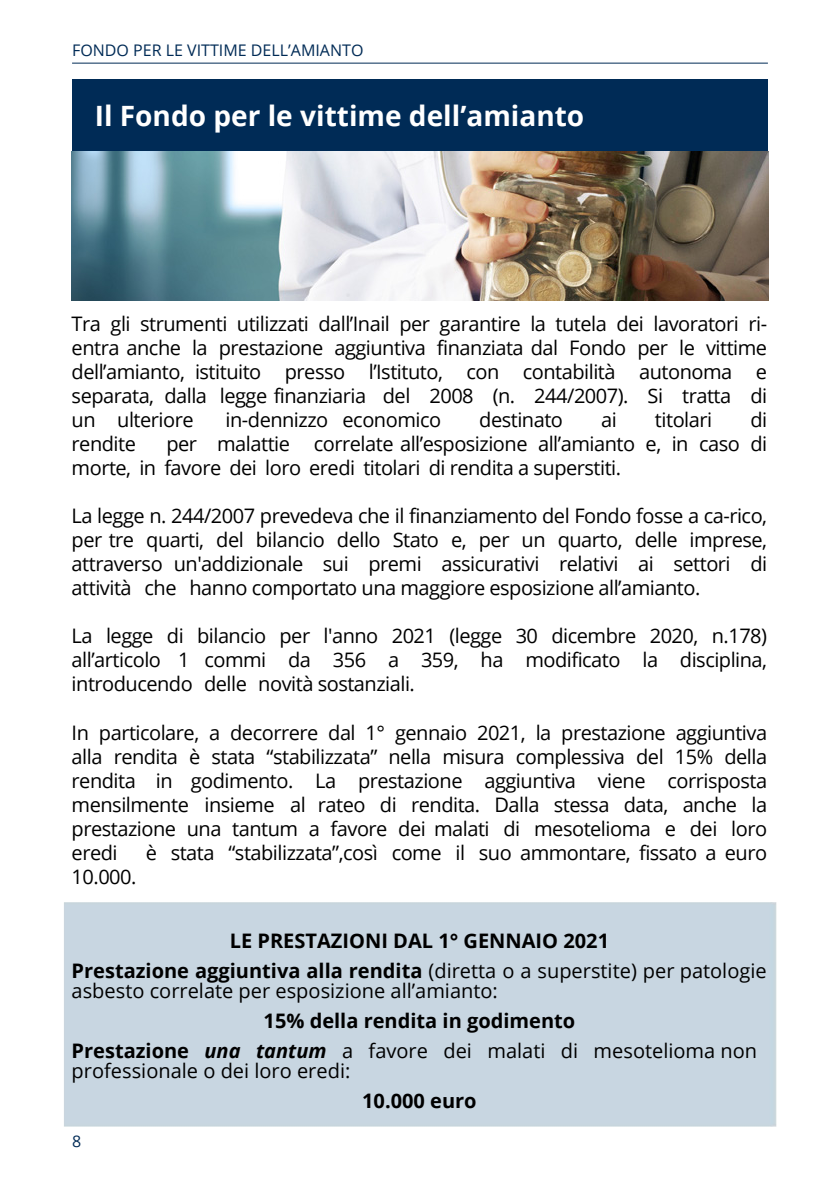
<style>
.page{position:relative;width:840px;height:1191px;background:#fff}
.page>*{position:absolute;margin:0;border:0;box-sizing:border-box;transform-origin:0 0}
.t1{font:700 28px "Open Sans";color:#fff}
.t2{font:20px/24px "Open Sans";letter-spacing:-.025em;color:#000;text-align:justify}
.t3{font:700 20px/30px "Open Sans";color:#000;text-align:center}
.t4{font:20px "Open Sans";color:#000}
.t5{font:16px "Open Sans";color:#002b56}
.s1{font-weight:400}
.s2{font-style:italic}
</style>
<div class="page">
<hr style="left:72px;top:63px;width:695px;height:1px;background:#002b56">
<div style="left:72px;top:79px;width:695px;height:72px;background:#002b56"></div>
<img style="left:72px;top:152px;width:696px;height:148px">
<p class="t5" style="left:72px;top:40px;width:293px">FONDO PER LE VITTIME DELL’AMIANTO</p>
<h1 class="t1" style="left:95px;top:96px;width:490px">Il Fondo per le vittime dell’amianto</h1>
<p class="t2" style="left:72px;top:311px;width:696px">Tra gli strumenti utilizzati dall’Inail per garantire la tutela dei lavoratori ri&shy;entra anche la prestazione aggiuntiva finanziata dal Fondo per le vittime dell’amianto, istituito presso l’Istituto, con contabilità autonoma e separata, dalla legge finanziaria del 2008 (n. 244/2007). Si tratta di un ulteriore</p>
<p class="t2" style="left:225px;top:407px;width:217px">in-dennizzo economico</p>
<p class="t2" style="left:479px;top:407px;width:85px">destinato</p>
<p class="t2" style="left:600px;top:407px;width:17px">ai</p>
<p class="t2" style="left:654px;top:407px;width:59px">titolari</p>
<p class="t2" style="left:750px;top:407px;width:18px">di</p>
<p class="t2" style="left:72px;top:431px;width:696px;text-indent:95px">per malattie correlate all’esposizione all’amianto e, in caso di morte, in favore dei loro eredi titolari di rendita a superstiti.</p>
<p class="t2" style="left:72px;top:503px;width:696px">La legge n. 244/2007 prevedeva che il finanziamento del Fondo fosse a ca-rico, per tre quarti, del bilancio dello Stato e, per un quarto, delle imprese, attraverso un'addizionale sui premi assicurativi relativi ai settori di attività che hanno comportato una maggiore esposizione all’amianto.</p>
<p class="t2" style="left:72px;top:623px;width:696px">La legge di bilancio per l'anno 2021 (legge 30 dicembre 2020, n.178) all’articolo 1 commi da 356 a 359, ha modificato la disciplina, introducendo delle novità sostanziali.</p>
<p class="t2" style="left:72px;top:719px;width:696px">In particolare, a decorrere dal 1° gennaio 2021, la prestazione aggiuntiva alla rendita è stata “stabilizzata” nella misura complessiva del 15% della rendita in godimento. La prestazione aggiuntiva viene corrisposta mensilmente insieme al rateo di rendita. Dalla stessa data, anche la prestazione una tantum a favore dei malati di mesotelioma e dei loro eredi</p>
<p class="t2" style="left:72px;top:431px;width:66px">rendite</p>
<p class="t2" style="left:146px;top:839px;width:622px">è stata “stabilizzata”,così come il suo ammontare, fissato a euro</p>
<p class="t2" style="left:72px;top:863px;width:66px">10.000.</p>
<p class="t3" style="left:72px;top:924px;width:696px">LE PRESTAZIONI DAL 1° GENNAIO 2021<br>Prestazione aggiuntiva alla rendita <span class="s1">(diretta o a superstite) per patologie</span></p>
<p class="t4" style="left:72px;top:976px;width:427px">asbesto correlate per esposizione all’amianto:</p>
<p class="t3" style="left:72px;top:1004px;width:686px">15% della rendita in godimento<br>Prestazione <span class="s2">una tantum</span> <span class="s1">a favore dei malati di mesotelioma non</span></p>
<p class="t4" style="left:72px;top:1056px;width:280px">professionale o dei loro eredi:</p>
<p class="t3" style="left:362px;top:1084px;width:116px">10.000 euro</p>
<p class="t5" style="left:72px;top:1130px;width:11px">8</p>
</div>
